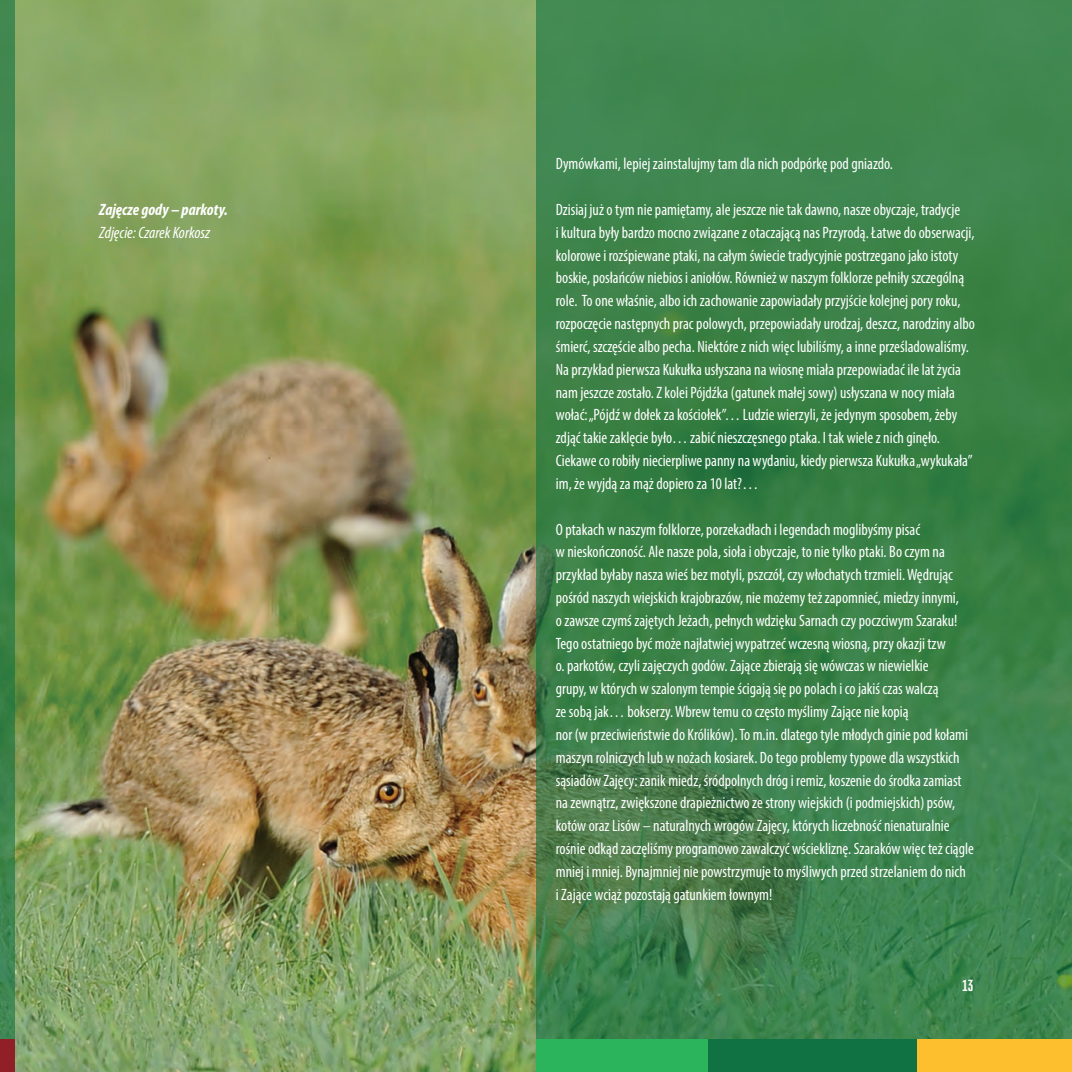
<style>
.page{position:relative;width:1072px;height:1072px;background:#fff}
.page>*{position:absolute;margin:0;border:0;box-sizing:border-box;transform-origin:0 0}
.t1{font:condensed 16.45px/22.8px "Myriad Pro";color:#fff}
.t2{font:italic condensed 16.45px "Myriad Pro";color:#fff}
.t3{font:italic 700 condensed 16.45px "Myriad Pro";color:#fff}
.t4{font:900 14px "Bw Stretch";color:#fff}
</style>
<div class="page">
<img style="left:15px;top:0;width:521px;height:1071px">
<svg style="left:0;top:0;width:15px;height:1039px;background:#3c8349"></svg>
<svg style="left:536px;top:0;width:535px;height:1039px;background:#3d824a"></svg>
<div style="left:0;top:1039px;width:15px;height:32px;background:#901f27"></div>
<div style="left:536px;top:1039px;width:172px;height:32px;background:#2cb45d"></div>
<div style="left:707px;top:1039px;width:210px;height:32px;background:#107142"></div>
<div style="left:917px;top:1039px;width:154px;height:32px;background:#febf2e"></div>
<p class="t3" style="left:99px;top:199px;width:130px">Zajęcze gody – parkoty.</p>
<p class="t2" style="left:99px;top:222px;width:112px">Zdjęcie: Czarek Korkosz</p>
<p class="t1" style="left:556px;top:152px;width:338px">Dymówkami, lepiej zainstalujmy tam dla nich podpórkę pod gniazdo.</p>
<p class="t1" style="left:556px;top:198px;width:420px">Dzisiaj już o tym nie pamiętamy, ale jeszcze nie tak dawno, nasze obyczaje, tradycje<br>i kultura były bardzo mocno związane z otaczającą nas Przyrodą. Łatwe do obserwacji, kolorowe i rozśpiewane ptaki, na całym świecie tradycyjnie postrzegano jako istoty boskie, posłańców niebios i aniołów. Również w naszym folklorze pełniły szczególną role. To one właśnie, albo ich zachowanie zapowiadały przyjście kolejnej pory roku, rozpoczęcie następnych prac polowych, przepowiadały urodzaj, deszcz, narodziny albo śmierć, szczęście albo pecha. Niektóre z nich więc lubiliśmy, a inne prześladowaliśmy.<br>Na przykład pierwsza Kukułka usłyszana na wiosnę miała przepowiadać ile lat życia nam jeszcze zostało. Z kolei Pójdźka (gatunek małej sowy) usłyszana w nocy miała wołać: „Pójdź w dołek za kościołek”… Ludzie wierzyli, że jedynym sposobem, żeby zdjąć takie zaklęcie było… zabić nieszczęsnego ptaka. I tak wiele z nich ginęło.<br>Ciekawe co robiły niecierpliwe panny na wydaniu, kiedy pierwsza Kukułka „wykukała” im, że wyjdą za mąż dopiero za 10 lat?…</p>
<p class="t1" style="left:556px;top:517px;width:419px">O ptakach w naszym folklorze, porzekadłach i legendach moglibyśmy pisać<br>w nieskończoność. Ale nasze pola, sioła i obyczaje, to nie tylko ptaki. Bo czym na przykład byłaby nasza wieś bez motyli, pszczół, czy włochatych trzmieli. Wędrując pośród naszych wiejskich krajobrazów, nie możemy też zapomnieć, miedzy innymi,<br>o zawsze czymś zajętych Jeżach, pełnych wdzięku Sarnach czy poczciwym Szaraku!<br>Tego ostatniego być może najłatwiej wypatrzeć wczesną wiosną, przy okazji tzw<br>o. parkotów, czyli zajęczych godów. Zające zbierają się wówczas w niewielkie<br>grupy, w których w szalonym tempie ścigają się po polach i co jakiś czas walczą<br>ze sobą jak… bokserzy. Wbrew temu co często myślimy Zające nie kopią<br>nor (w przeciwieństwie do Królików). To m.in. dlatego tyle młodych ginie pod kołami maszyn rolniczych lub w nożach kosiarek. Do tego problemy typowe dla wszystkich sąsiadów Zajęcy: zanik miedz, śródpolnych dróg i remiz, koszenie do środka zamiast na zewnątrz, zwiększone drapieżnictwo ze strony wiejskich (i podmiejskich) psów, kotów oraz Lisów – naturalnych wrogów Zajęcy, których liczebność nienaturalnie rośnie odkąd zaczęliśmy programowo zawalczyć wściekliznę. Szaraków więc też ciągle mniej i mniej. Bynajmniej nie powstrzymuje to myśliwych przed strzelaniem do nich<br>i Zające wciąż pozostają gatunkiem łownym!</p>
<p class="t4" style="left:962px;top:976px;width:13px">13</p>
</div>
